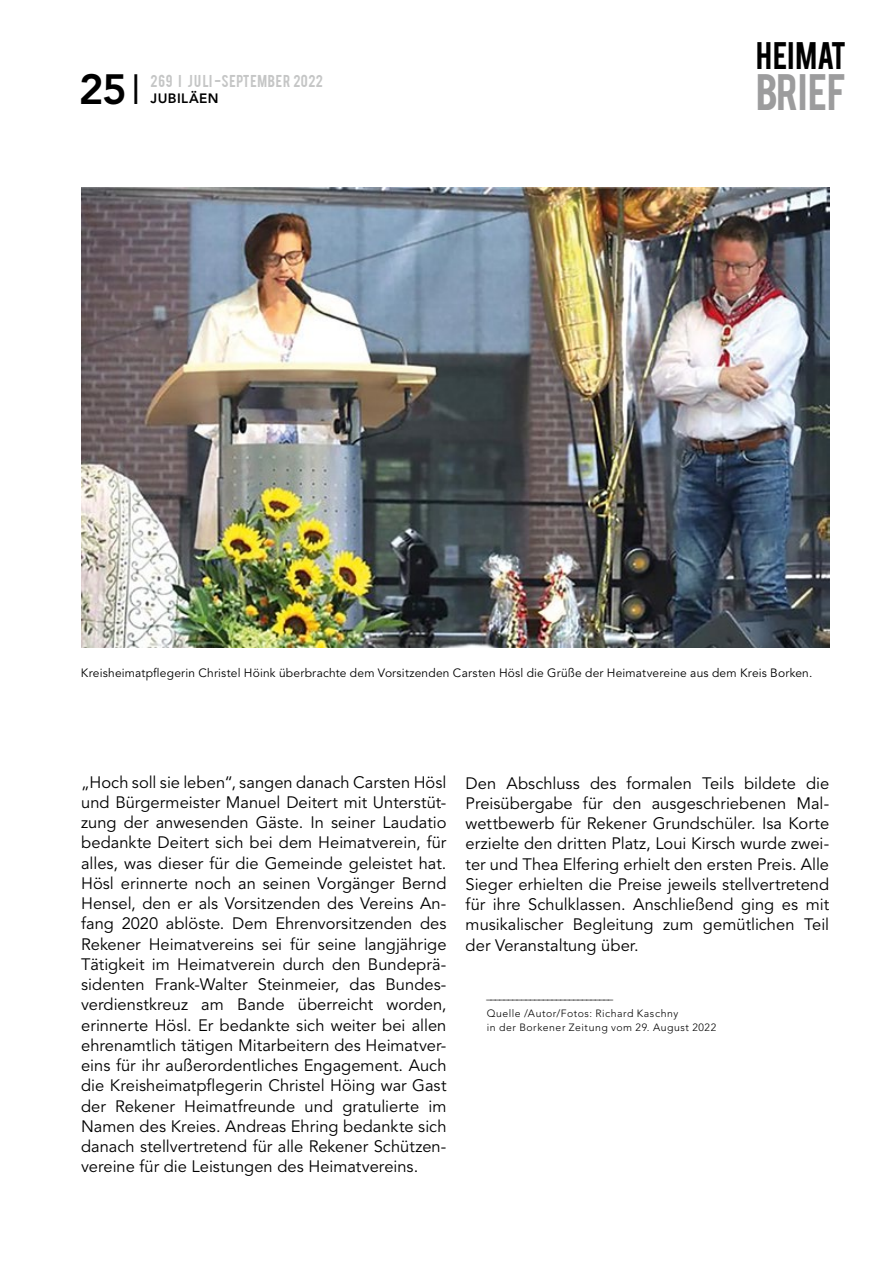
<style>
.page{position:relative;width:893px;height:1263px;background:#fff}
.page>*{position:absolute;margin:0;border:0;box-sizing:border-box;transform-origin:0 0}
.t1{font:800 42px "Avenir";color:#000}
.t2{font:40.2px "Bebas";letter-spacing:-.005em;color:#9c9c9d}
.t3{font:30.15px "Bebas";color:#000}
.t4{font:16.5px/20.2px "Avenir";color:#000;text-align:justify}
.t5{font:13.5px "Bebas";letter-spacing:.055em;color:#c5c6c6}
.t6{font:800 13.5px "Avenir";letter-spacing:.03em;color:#000}
.t7{font:12px "Avenir";letter-spacing:.015em;color:#000}
.t8{font:300 10.5px/13.5px "Avenir";letter-spacing:.05em;color:#000}
.t9{font:italic 10.5px "Chaparral Pro";color:#000}
.s1{color:#fff}
.s2{font-weight:300}
</style>
<div class="page">
<img style="left:81px;top:187px;width:748px;height:460px">
<h3 class="t3" style="left:756px;top:34px;width:92px">HEIMAT</h3>
<h1 class="t1" style="left:79px;top:64px;width:64px">25<span class="s1">03</span><span class="s2">I</span></h1>
<h2 class="t2" style="left:756px;top:62px;width:92px">BRIEF</h2>
<p class="t5" style="left:151px;top:71px;width:174px">269 I JULI -SEPTEMBER 2022</p>
<p class="t6" style="left:151px;top:91px;width:70px">JUBILÄEN</p>
<p class="t7" style="left:81px;top:666px;width:733px">Kreisheimatpflegerin Christel Höink überbrachte dem Vorsitzenden Carsten Hösl die Grüße der Heimatvereine aus dem Kreis Borken.</p>
<p class="t4" style="left:81px;top:772px;width:367px">„Hoch soll sie leben“, sangen danach Carsten Hösl und Bürgermeister Manuel Deitert mit Unterstüt&shy;zung der anwesenden Gäste. In seiner Laudatio bedankte Deitert sich bei dem Heimatverein, für alles, was dieser für die Gemeinde geleistet hat.<br>Hösl erinnerte noch an seinen Vorgänger Bernd Hensel, den er als Vorsitzenden des Vereins An&shy;fang 2020 ablöste. Dem Ehrenvorsitzenden des Rekener Heimatvereins sei für seine langjährige Tätigkeit im Heimatverein durch den Bundeprä&shy;sidenten Frank-Walter Steinmeier, das Bundes&shy;verdienstkreuz am Bande überreicht worden, erinnerte Hösl. Er bedankte sich weiter bei allen ehrenamtlich tätigen Mitarbeitern des Heimatver&shy;eins für ihr außerordentliches Engagement. Auch die Kreisheimatpflegerin Christel Höing war Gast der Rekener Heimatfreunde und gratulierte im Namen des Kreies. Andreas Ehring bedankte sich danach stellvertretend für alle Rekener Schützen&shy;vereine für die Leistungen des Heimatvereins.</p>
<p class="t4" style="left:466px;top:773px;width:365px">Den Abschluss des formalen Teils bildete die Preisübergabe für den ausgeschriebenen Mal&shy;wettbewerb für Rekener Grundschüler. Isa Korte erzielte den dritten Platz, Loui Kirsch wurde zwei&shy;ter und Thea Elfering erhielt den ersten Preis. Alle Sieger erhielten die Preise jeweils stellvertretend für ihre Schulklassen. Anschließend ging es mit musikalischer Begleitung zum gemütlichen Teil der Veranstaltung über.</p>
<p class="t9" style="left:487px;top:990px;width:128px">_____________________________</p>
<p class="t8" style="left:487px;top:1007px;width:231px">Quelle /Autor/Fotos: Richard Kaschny<br>in der Borkener Zeitung vom 29. August 2022</p>
</div>
